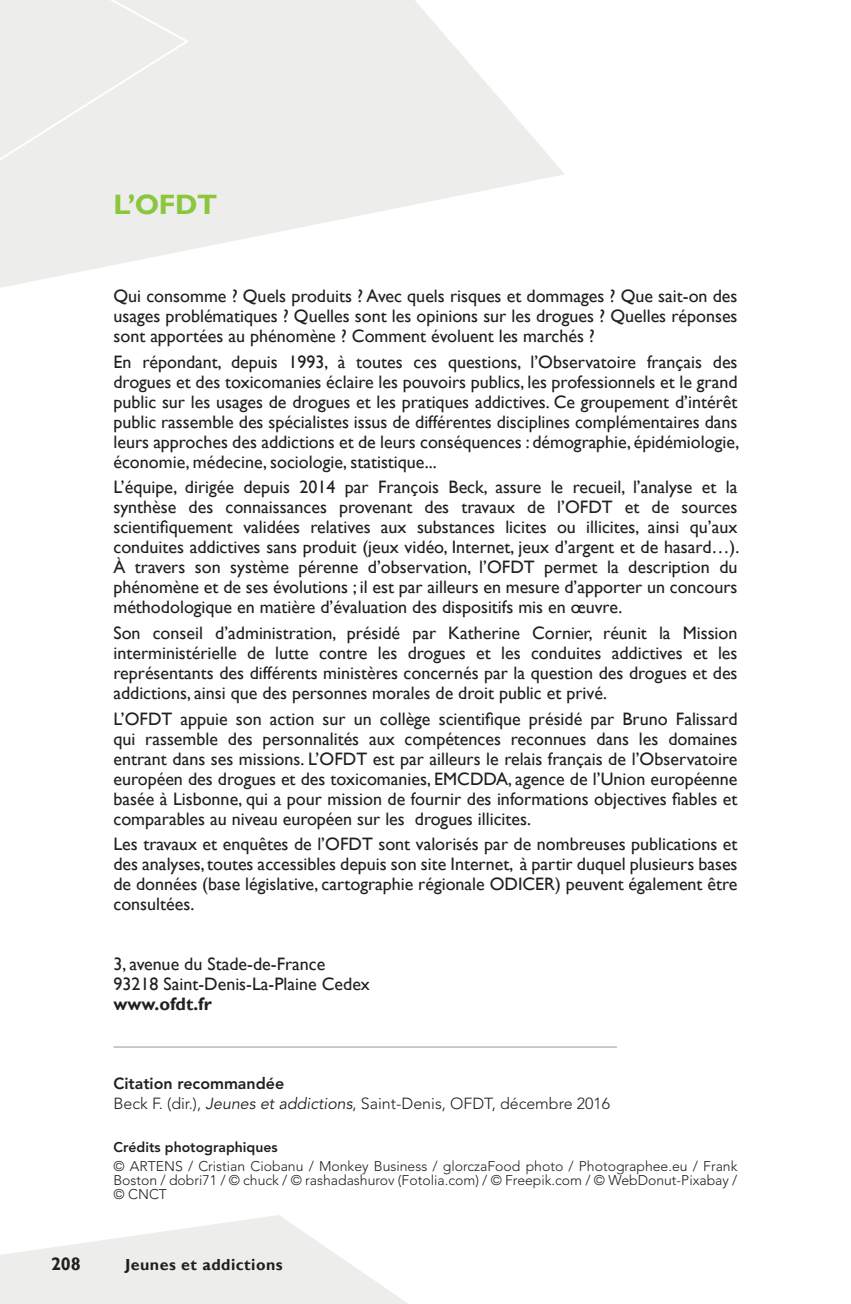
<style>
.page{position:relative;width:851px;height:1304px;background:#fff}
.page>*{position:absolute;margin:0;border:0;box-sizing:border-box;transform-origin:0 0}
.t1{font:700 28px "Gill Sans";color:#8bc63e}
.t2{font:18px/20px "Gill Sans";color:#231f20;text-align:justify}
.t3{font:700 18px "Gill Sans";color:#231f20}
.t4{font:300 16px/20px "Avenir LT";color:#231f20}
.t5{font:700 16px "Gill Sans";letter-spacing:.03em;color:#231f20}
.t6{font:300 14px/14px "Avenir LT";color:#231f20;text-align:justify}
.t7{font:800 14px "Avenir LT";color:#231f20}
.s1{font-weight:800}
.s2{font-weight:400;font-style:italic}
</style>
<div class="page">
<svg style="left:0;top:1215px;width:408px;height:89px"></svg>
<svg style="left:0;top:0;width:564px;height:288px;fill:#ededeb"></svg>
<div style="left:0;top:0;width:191px;height:183px;background:#ededeb"></div>
<hr style="left:113px;top:1046px;width:504px;height:1px;background:#99988e">
<h1 class="t1" style="left:113px;top:187px;width:105px">L’OFDT</h1>
<p class="t2" style="left:113px;top:286px;width:625px">Qui consomme ? Quels produits ? Avec quels risques et dommages ? Que sait-on des usages problématiques ? Quelles sont les opinions sur les drogues ? Quelles réponses sont apportées au phénomène ? Comment évoluent les marchés ?</p>
<p class="t2" style="left:113px;top:352px;width:627px">En répondant, depuis 1993, à toutes ces questions, l’Observatoire français des drogues et des toxicomanies éclaire les pouvoirs publics, les professionnels et le grand public sur les usages de drogues et les pratiques addictives. Ce groupement d’intérêt public rassemble des spécialistes issus de différentes disciplines complémentaires dans leurs approches des addictions et de leurs conséquences : démographie, épidémiologie, économie, médecine, sociologie, statistique...</p>
<p class="t2" style="left:113px;top:477px;width:627px">L’équipe, dirigée depuis 2014 par François Beck, assure le recueil, l’analyse et la synthèse des connaissances provenant des travaux de l’OFDT et de sources scientifiquement validées relatives aux substances licites ou illicites, ainsi qu’aux conduites addictives sans produit (jeux vidéo, Internet, jeux d’argent et de hasard…).<br>À travers son système pérenne d’observation, l’OFDT permet la description du phénomène et de ses évolutions ; il est par ailleurs en mesure d’apporter un concours méthodologique en matière d’évaluation des dispositifs mis en œuvre.</p>
<p class="t2" style="left:113px;top:623px;width:625px">Son conseil d’administration, présidé par Katherine Cornier, réunit la Mission interministérielle de lutte contre les drogues et les conduites addictives et les représentants des différents ministères concernés par la question des drogues et des addictions, ainsi que des personnes morales de droit public et privé.</p>
<p class="t2" style="left:113px;top:709px;width:625px">L’OFDT appuie son action sur un collège scientifique présidé par Bruno Falissard qui rassemble des personnalités aux compétences reconnues dans les domaines entrant dans ses missions. L’OFDT est par ailleurs le relais français de l’Observatoire européen des drogues et des toxicomanies, EMCDDA, agence de l’Union européenne basée à Lisbonne, qui a pour mission de fournir des informations objectives fiables et comparables au niveau européen sur les drogues illicites.</p>
<p class="t2" style="left:113px;top:834px;width:625px">Les travaux et enquêtes de l’OFDT sont valorisés par de nombreuses publications et des analyses, toutes accessibles depuis son site Internet, à partir duquel plusieurs bases de données (base législative, cartographie régionale ODICER) peuvent également être consultées.</p>
<p class="t2" style="left:113px;top:954px;width:258px">3, avenue du Stade-de-France<br>93218 Saint-Denis-La-Plaine Cedex</p>
<p class="t3" style="left:113px;top:993px;width:100px">www.ofdt.fr</p>
<p class="t4" style="left:113px;top:1074px;width:498px"><span class="s1">Citation recommandée<br></span>Beck F. (dir.), <span class="s2">Jeunes et addictions</span>, Saint-Denis, OFDT, décembre 2016</p>
<p class="t7" style="left:113px;top:1138px;width:166px">Crédits photographiques</p>
<p class="t6" style="left:113px;top:1159px;width:625px">© ARTENS / Cristian Ciobanu / Monkey Business / glorczaFood photo / Photographee.eu / Frank Boston / dobri71 / © chuck / © rashadashurov (Fotolia.com) / © Freepik.com / © WebDonut-Pixabay / © CNCT</p>
<p class="t3" style="left:51px;top:1253px;width:31px">208</p>
<p class="t5" style="left:125px;top:1255px;width:159px">Jeunes et addictions</p>
</div>
